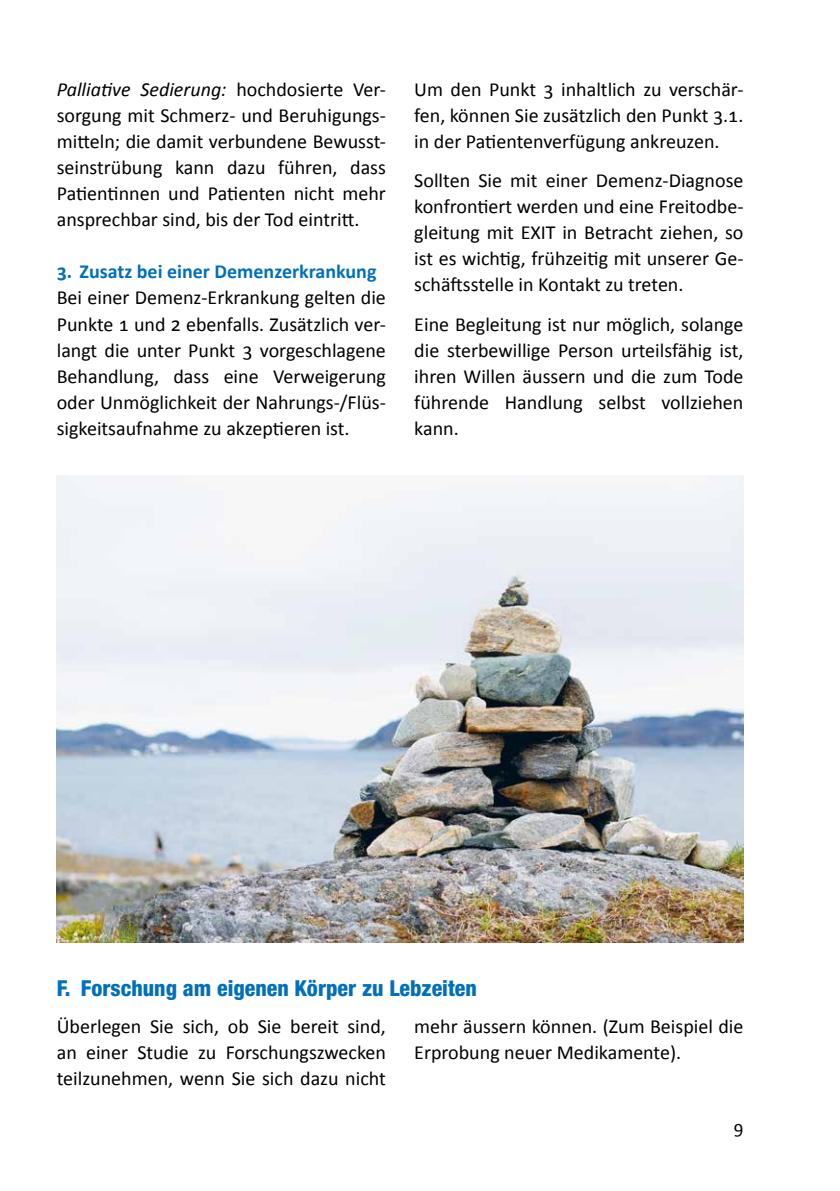
<style>
.page{position:relative;width:840px;height:1191px;background:#fff}
.page>*{position:absolute;margin:0;border:0;box-sizing:border-box;transform-origin:0 0}
.t1{font:800 condensed 22px "Helvetica Neue LT Pro";color:#0070ba}
.t2{font:20px/26px "Calibri";color:#000;text-align:justify}
.t3{font:700 20px "Calibri";color:#0070ba}
.t4{font:19px "Calibri";color:#000}
.s1{font-style:italic}
</style>
<div class="page">
<img style="left:57px;top:475px;width:686px;height:467px">
<p class="t2" style="left:57px;top:77px;width:330px"><span class="s1">Palliative Sedierung:</span> hochdosierte Ver&shy;sorgung mit Schmerz- und Beruhigungs&shy;mitteln; die damit verbundene Bewusst&shy;seinstrübung kann dazu führen, dass Patientinnen und Patienten nicht mehr ansprechbar sind, bis der Tod eintritt.</p>
<p class="t3" style="left:57px;top:259px;width:321px">3. Zusatz bei einer Demenzerkrankung</p>
<p class="t2" style="left:57px;top:285px;width:330px">Bei einer Demenz-Erkrankung gelten die Punkte 1 und 2 ebenfalls. Zusätzlich ver&shy;langt die unter Punkt 3 vorgeschlagene Behandlung, dass eine Verweigerung oder Unmöglichkeit der Nahrungs-/Flüs&shy;sigkeitsaufnahme zu akzeptieren ist.</p>
<p class="t2" style="left:414px;top:77px;width:330px">Um den Punkt 3 inhaltlich zu verschär&shy;fen, können Sie zusätzlich den Punkt 3.1. in der Patientenverfügung ankreuzen.</p>
<p class="t2" style="left:414px;top:168px;width:330px">Sollten Sie mit einer Demenz-Diagnose konfrontiert werden und eine Freitodbe&shy;gleitung mit EXIT in Betracht ziehen, so ist es wichtig, frühzeitig mit unserer Ge&shy;schäftsstelle in Kontakt zu treten.</p>
<p class="t2" style="left:414px;top:311px;width:330px">Eine Begleitung ist nur möglich, solange die sterbewillige Person urteilsfähig ist, ihren Willen äussern und die zum Tode führende Handlung selbst vollziehen kann.</p>
<p class="t1" style="left:57px;top:975px;width:421px">F. Forschung am eigenen Körper zu Lebzeiten</p>
<p class="t2" style="left:57px;top:1013px;width:330px">Überlegen Sie sich, ob Sie bereit sind, an einer Studie zu Forschungszwecken teilzunehmen, wenn Sie sich dazu nicht</p>
<p class="t2" style="left:414px;top:1013px;width:330px">mehr äussern können. (Zum Beispiel die<br>Erprobung neuer Medikamente).</p>
<p class="t4" style="left:733px;top:1116px;width:11px">9</p>
</div>
